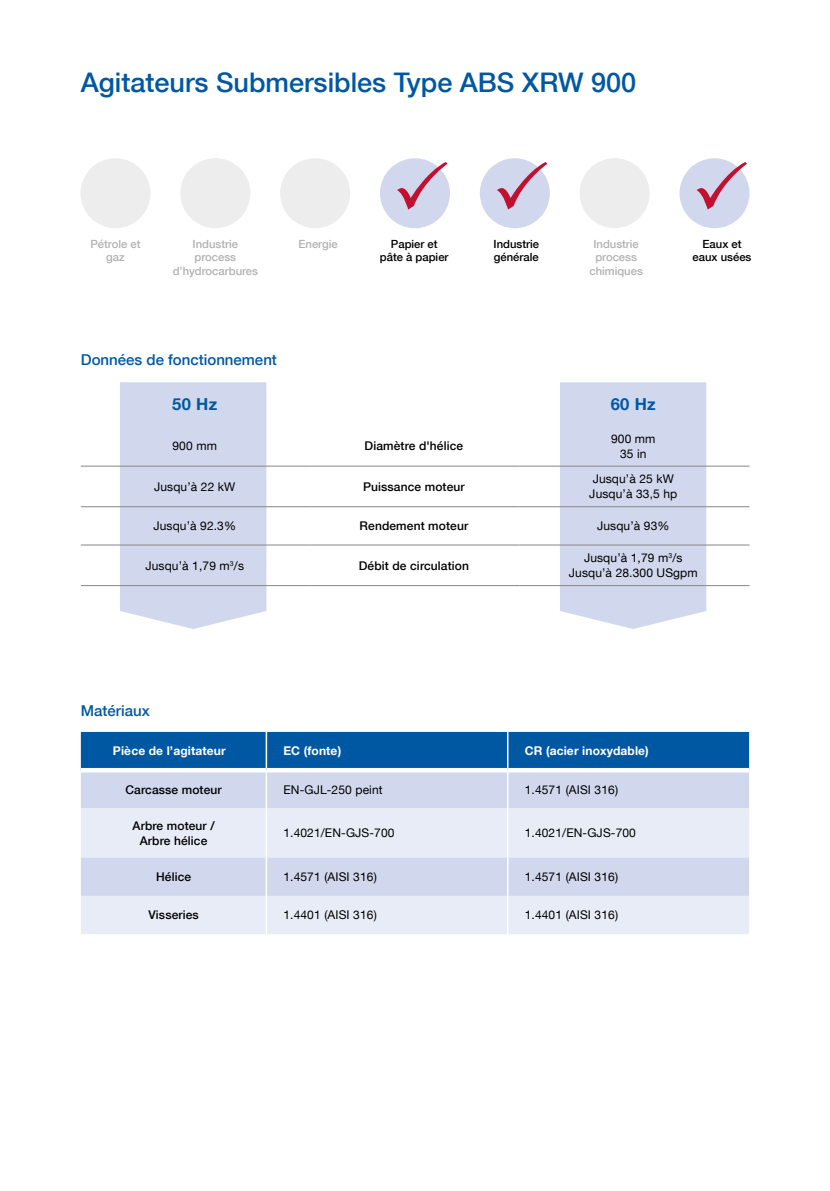
<style>
.page{position:relative;width:830px;height:1191px;background:#fff}
.page>*{position:absolute;margin:0;border:0;box-sizing:border-box;transform-origin:0 0}
.t1{font:500 27px "Helvetica Neue LT Com";color:#0058a2}
.Operating_data__Hz{font:700 16.5px "Helvetica Neue LT Com";letter-spacing:.02em;color:#0058a2}
.Subtitle_blue{font:500 15px "Helvetica Neue LT Com";color:#0058a2}
.Table_text{font:12px "Helvetica Neue LT Com";letter-spacing:.01em;color:#000}
.Table_row_title{font:500 12px/15px "Helvetica Neue LT Com";letter-spacing:.01em;color:#000;text-align:center}
.Table_column_title{font:700 12px "Helvetica Neue LT Com";letter-spacing:.01em;color:#fff}
.Market_-_non-check{font:500 11.25px/13.5px "Helvetica Neue LT Com";color:#b3b2b2;text-align:center}
.Market_-_check{font:500 11.25px "Helvetica Neue LT Com";color:#000}
.Market_-_check-2{font:500 11.25px "Helvetica Neue LT Com";color:#b3b2b2}
</style>
<div class="page">
<div style="left:479px;top:158px;width:70px;height:70px;background:#d1d8ee;border-radius:50%"></div>
<svg style="left:496px;top:162px;width:51px;height:47px"></svg>
<div style="left:679px;top:158px;width:70px;height:70px;background:#d1d8ee;border-radius:50%"></div>
<svg style="left:695px;top:162px;width:51px;height:47px"></svg>
<div style="left:380px;top:158px;width:70px;height:70px;background:#d1d8ee;border-radius:50%"></div>
<svg style="left:396px;top:162px;width:51px;height:47px"></svg>
<svg style="left:81px;top:732px;width:667px;height:76px;background:#6998c8"></svg>
<div style="left:81px;top:808px;width:667px;height:126px;background:#e8ecf7"></div>
<div style="left:81px;top:857px;width:667px;height:39px;background:#d1d8ee"></div>
<hr style="left:81px;top:768px;width:185px;height:4px;background:#fff">
<hr style="left:265px;top:732px;width:2px;height:36px;background:#fff">
<hr style="left:506px;top:732px;width:2px;height:36px;background:#fff">
<hr style="left:266px;top:768px;width:241px;height:4px;background:#fff">
<hr style="left:507px;top:768px;width:241px;height:4px;background:#fff">
<hr style="left:265px;top:772px;width:2px;height:36px;background:#fff">
<hr style="left:506px;top:772px;width:2px;height:36px;background:#fff">
<hr style="left:265px;top:808px;width:2px;height:49px;background:#fff">
<hr style="left:506px;top:808px;width:2px;height:49px;background:#fff">
<hr style="left:265px;top:857px;width:2px;height:39px;background:#fff">
<hr style="left:506px;top:857px;width:2px;height:39px;background:#fff">
<hr style="left:265px;top:896px;width:2px;height:38px;background:#fff">
<hr style="left:506px;top:896px;width:2px;height:38px;background:#fff">
<div style="left:80px;top:158px;width:70px;height:70px;background:#ededed;border-radius:50%"></div>
<div style="left:180px;top:158px;width:70px;height:70px;background:#ededed;border-radius:50%"></div>
<div style="left:280px;top:158px;width:70px;height:70px;background:#ededed;border-radius:50%"></div>
<div style="left:579px;top:158px;width:70px;height:70px;background:#ededed;border-radius:50%"></div>
<div style="left:559px;top:382px;width:147px;height:247px;background:#d1d8ee"></div>
<div style="left:120px;top:382px;width:146px;height:247px;background:#d1d8ee"></div>
<hr style="left:81px;top:466px;width:229px;height:1px;background:#878787">
<hr style="left:310px;top:466px;width:209px;height:1px;background:#878787">
<hr style="left:519px;top:466px;width:230px;height:1px;background:#878787">
<hr style="left:81px;top:506px;width:229px;height:1px;background:#878787">
<hr style="left:310px;top:506px;width:209px;height:1px;background:#878787">
<hr style="left:519px;top:506px;width:230px;height:1px;background:#878787">
<hr style="left:81px;top:544px;width:229px;height:1px;background:#878787">
<hr style="left:310px;top:544px;width:209px;height:1px;background:#878787">
<hr style="left:519px;top:544px;width:230px;height:1px;background:#878787">
<hr style="left:81px;top:585px;width:229px;height:1px;background:#878787">
<hr style="left:310px;top:585px;width:209px;height:1px;background:#878787">
<hr style="left:519px;top:585px;width:230px;height:1px;background:#878787">
<p class="t1" style="left:81px;top:66px;width:556px">Agitateurs Submersibles Type ABS XRW 900</p>
<p class="Market_-_non-check" style="left:90px;top:237px;width:52px">Pétrole et gaz</p>
<p class="Market_-_non-check" style="left:192px;top:237px;width:47px">Industrie</p>
<p class="Market_-_non-check" style="left:194px;top:250px;width:43px">process</p>
<p class="Market_-_non-check" style="left:172px;top:264px;width:87px">d’hydrocarbures</p>
<p class="Market_-_check-2" style="left:298px;top:237px;width:41px">Energie</p>
<p class="Market_-_check" style="left:391px;top:237px;width:48px">Papier et</p>
<p class="Market_-_check" style="left:380px;top:250px;width:70px">pâte à papier</p>
<p class="Market_-_check" style="left:493px;top:237px;width:47px">Industrie</p>
<p class="Market_-_check" style="left:493px;top:250px;width:46px">générale</p>
<p class="Market_-_non-check" style="left:593px;top:237px;width:47px">Industrie</p>
<p class="Market_-_non-check" style="left:595px;top:250px;width:43px">process</p>
<p class="Market_-_non-check" style="left:589px;top:264px;width:55px">chimiques</p>
<p class="Market_-_check" style="left:702px;top:237px;width:40px">Eaux et</p>
<p class="Market_-_check" style="left:692px;top:250px;width:60px">eaux usées</p>
<p class="Subtitle_blue" style="left:81px;top:350px;width:197px">Données de fonctionnement</p>
<p class="Operating_data__Hz" style="left:172px;top:393px;width:47px">50 Hz</p>
<p class="Operating_data__Hz" style="left:610px;top:393px;width:47px">60 Hz</p>
<p class="Table_text" style="left:172px;top:438px;width:46px">900 mm</p>
<p class="Table_row_title" style="left:364px;top:438px;width:100px">Diamètre d'hélice</p>
<p class="Table_text" style="left:610px;top:431px;width:46px">900 mm</p>
<p class="Table_text" style="left:619px;top:446px;width:28px">35 in</p>
<p class="Table_text" style="left:154px;top:479px;width:83px">Jusqu’à 22 kW</p>
<p class="Table_row_title" style="left:363px;top:479px;width:103px">Puissance moteur</p>
<p class="Table_text" style="left:592px;top:471px;width:83px">Jusqu’à 25 kW</p>
<p class="Table_text" style="left:589px;top:486px;width:89px">Jusqu’à 33,5 hp</p>
<p class="Table_text" style="left:153px;top:518px;width:84px">Jusqu’à 92.3%</p>
<p class="Table_row_title" style="left:359px;top:518px;width:110px">Rendement moteur</p>
<p class="Table_text" style="left:597px;top:518px;width:74px">Jusqu’à 93%</p>
<p class="Table_text" style="left:145px;top:558px;width:100px">Jusqu’à 1,79 m<sup>3</sup>/s</p>
<p class="Table_row_title" style="left:358px;top:557px;width:112px">Débit de circulation</p>
<p class="Table_text" style="left:583px;top:550px;width:100px">Jusqu’à 1,79 m<sup>3</sup>/s</p>
<p class="Table_text" style="left:568px;top:565px;width:130px">Jusqu’à 28.300 USgpm</p>
<p class="Subtitle_blue" style="left:81px;top:701px;width:70px">Matériaux</p>
<p class="Table_column_title" style="left:113px;top:743px;width:114px">Pièce de l’agitateur</p>
<p class="Table_column_title" style="left:283px;top:743px;width:59px">EC (fonte)</p>
<p class="Table_column_title" style="left:524px;top:743px;width:125px">CR (acier inoxydable)</p>
<p class="Table_row_title" style="left:125px;top:781px;width:98px">Carcasse moteur</p>
<p class="Table_text" style="left:283px;top:782px;width:101px">EN-GJL-250 peint</p>
<p class="Table_text" style="left:524px;top:782px;width:95px">1.4571 (AISI 316)</p>
<p class="Table_row_title" style="left:132px;top:818px;width:84px">Arbre moteur /<br>Arbre hélice</p>
<p class="Table_text" style="left:283px;top:825px;width:113px">1.4021/EN-GJS-700</p>
<p class="Table_text" style="left:524px;top:825px;width:113px">1.4021/EN-GJS-700</p>
<p class="Table_row_title" style="left:156px;top:869px;width:37px">Hélice</p>
<p class="Table_text" style="left:283px;top:869px;width:95px">1.4571 (AISI 316)</p>
<p class="Table_text" style="left:524px;top:869px;width:95px">1.4571 (AISI 316)</p>
<p class="Table_row_title" style="left:148px;top:907px;width:52px">Visseries</p>
<p class="Table_text" style="left:283px;top:907px;width:95px">1.4401 (AISI 316)</p>
<p class="Table_text" style="left:524px;top:907px;width:95px">1.4401 (AISI 316)</p>
</div>
